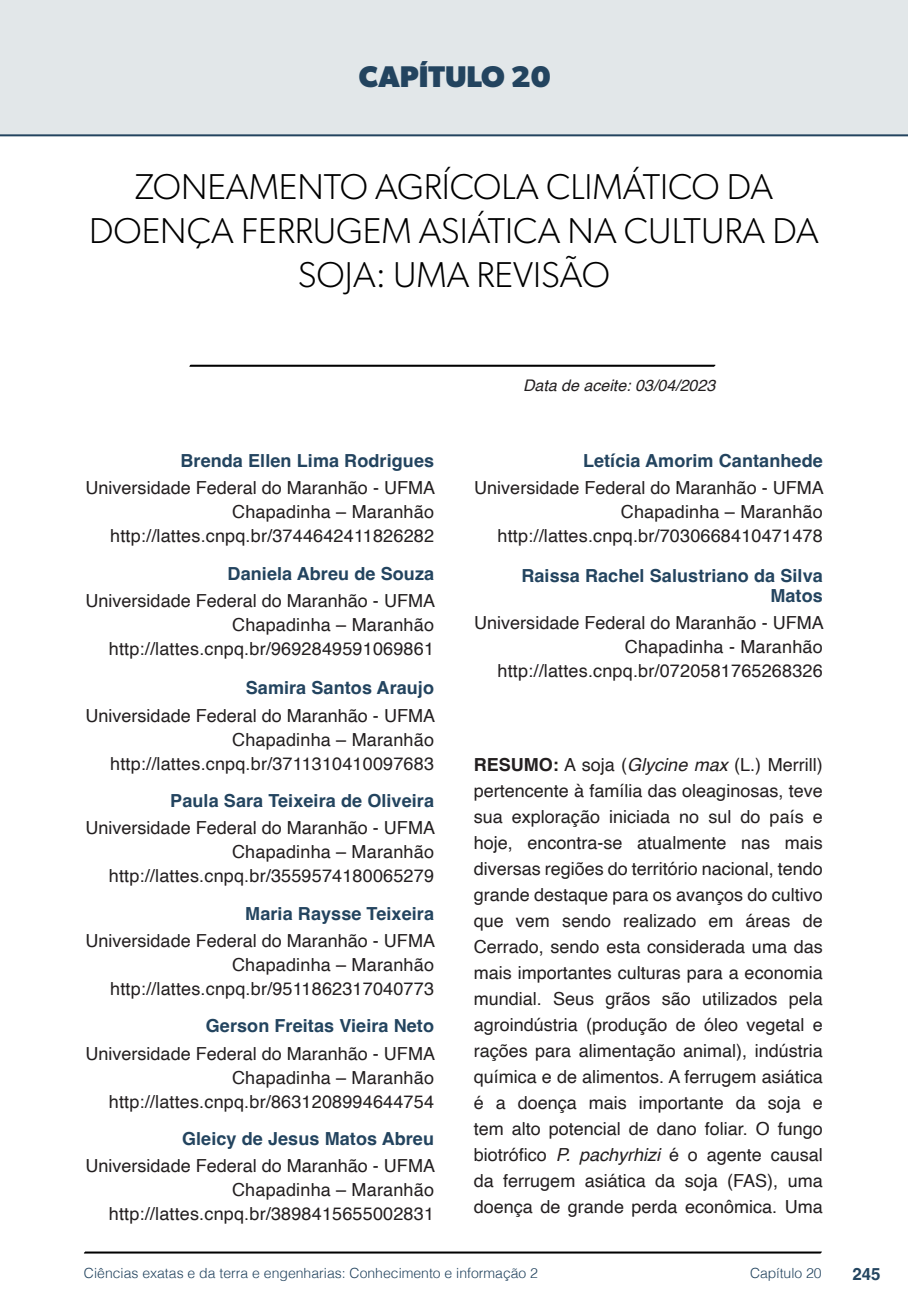
<style>
.page{position:relative;width:908px;height:1304px;background:#fff}
.page>*{position:absolute;margin:0;border:0;box-sizing:border-box;transform-origin:0 0}
.t1{font:300 36px/44px "Gibson";color:#000;text-align:center}
.t2{font:700 30px "Gibson";color:#23445f}
.t3{font:18px/24px "Helvetica";letter-spacing:.01em;color:#231f20;text-align:right}
.t4{font:700 18px/20px "Helvetica";letter-spacing:.005em;color:#23445f;text-align:right}
.t5{font:700 16.8px "Helvetica";color:#23445f}
.t6{font:italic 16px "Helvetica";color:#231f20}
.t7{font:300 14px "Helvetica";color:#23445f}
.s1{font-weight:700}
.s2{font-style:italic}
</style>
<div class="page">
<svg style="left:84px;top:1251px;width:737px;height:3px;background:#515151"></svg>
<svg style="left:189px;top:364px;width:526px;height:3px;background:#4f4f4f"></svg>
<div style="left:0;top:0;width:907px;height:136px;background:#e2e7e9"></div>
<div style="left:44px;top:72px;width:68px;height:61px;background:#e2e7e9"></div>
<h2 class="t2" style="left:359px;top:58px;width:193px">CAPÍTULO 20</h2>
<h1 class="t1" style="left:89px;top:164px;width:730px">ZONEAMENTO AGRÍCOLA CLIMÁTICO DA<br>DOENÇA FERRUGEM ASIÁTICA NA CULTURA DA<br>SOJA: UMA REVISÃO</h1>
<p class="t4" style="left:180px;top:453px;width:255px">Brenda Ellen Lima Rodrigues</p>
<p class="t3" style="left:86px;top:477px;width:351px">Universidade Federal do Maranhão - UFMA<br>Chapadinha – Maranhão http://lattes.cnpq.br/3744642411826282</p>
<p class="t4" style="left:227px;top:565px;width:208px">Daniela Abreu de Souza</p>
<p class="t3" style="left:86px;top:589px;width:351px">Universidade Federal do Maranhão - UFMA<br>Chapadinha – Maranhão http://lattes.cnpq.br/9692849591069861</p>
<p class="t4" style="left:246px;top:680px;width:190px">Samira Santos Araujo</p>
<p class="t3" style="left:86px;top:704px;width:351px">Universidade Federal do Maranhão - UFMA<br>Chapadinha – Maranhão http://lattes.cnpq.br/3711310410097683</p>
<p class="t4" style="left:170px;top:793px;width:265px">Paula Sara Teixeira de Oliveira</p>
<p class="t3" style="left:85px;top:817px;width:351px">Universidade Federal do Maranhão - UFMA<br>Chapadinha – Maranhão http://lattes.cnpq.br/3559574180065279</p>
<p class="t4" style="left:245px;top:905px;width:190px">Maria Raysse Teixeira</p>
<p class="t3" style="left:85px;top:929px;width:351px">Universidade Federal do Maranhão - UFMA<br>Chapadinha – Maranhão http://lattes.cnpq.br/9511862317040773</p>
<p class="t4" style="left:206px;top:1018px;width:230px">Gerson Freitas Vieira Neto</p>
<p class="t3" style="left:85px;top:1042px;width:351px">Universidade Federal do Maranhão - UFMA<br>Chapadinha – Maranhão http://lattes.cnpq.br/8631208994644754</p>
<p class="t4" style="left:182px;top:1131px;width:253px">Gleicy de Jesus Matos Abreu</p>
<p class="t3" style="left:85px;top:1155px;width:351px">Universidade Federal do Maranhão - UFMA<br>Chapadinha – Maranhão http://lattes.cnpq.br/3898415655002831</p>
<p class="t6" style="left:523px;top:373px;width:194px">Data de aceite: 03/04/2023</p>
<p class="t4" style="left:582px;top:453px;width:241px">Letícia Amorim Cantanhede</p>
<p class="t3" style="left:474px;top:477px;width:351px">Universidade Federal do Maranhão - UFMA<br>Chapadinha – Maranhão http://lattes.cnpq.br/7030668410471478</p>
<p class="t4" style="left:521px;top:567px;width:303px">Raissa Rachel Salustriano da Silva<br>Matos</p>
<p class="t3" style="left:474px;top:611px;width:351px">Universidade Federal do Maranhão - UFMA<br>Chapadinha - Maranhão http://lattes.cnpq.br/0720581765268326</p>
<p class="t3" style="left:473px;top:752px;width:350px;line-height:26px;text-align:justify"><span class="s1">RESUMO:</span> A soja (<span class="s2">Glycine max</span> (L.) Merrill) pertencente à família das oleaginosas, teve sua exploração iniciada no sul do país e hoje, encontra-se atualmente nas mais diversas regiões do território nacional, tendo grande destaque para os avanços do cultivo que vem sendo realizado em áreas de Cerrado, sendo esta considerada uma das mais importantes culturas para a economia mundial. Seus grãos são utilizados pela agroindústria (produção de óleo vegetal e rações para alimentação animal), indústria química e de alimentos. A ferrugem asiática é a doença mais importante da soja e tem alto potencial de dano foliar. O fungo biotrófico <span class="s2">P. pachyrhizi</span> é o agente causal da ferrugem asiática da soja (FAS), uma doença de grande perda econômica. Uma</p>
<p class="t7" style="left:84px;top:1261px;width:455px">Ciências exatas e da terra e engenharias: Conhecimento e informação 2</p>
<p class="t7" style="left:749px;top:1261px;width:73px">Capítulo 20</p>
<p class="t5" style="left:851px;top:1264px;width:30px">245</p>
</div>
